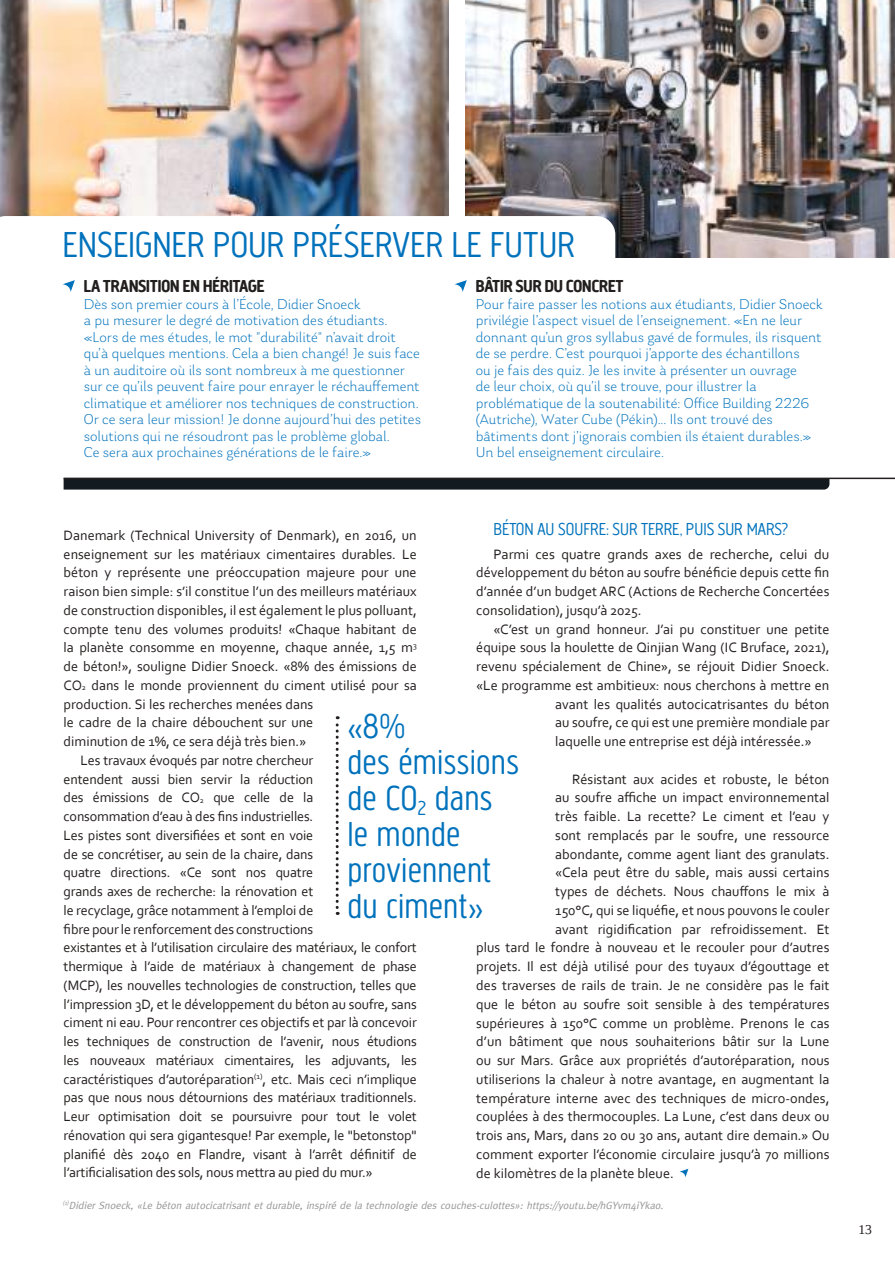
<style>
.page{position:relative;width:895px;height:1267px;background:#fff}
.page>*{position:absolute;margin:0;border:0;box-sizing:border-box;transform-origin:0 0}
.t1{font:300 37.5px "Creighton Pro";letter-spacing:.005em;color:#0072bc}
.t2{font:300 36px/36px "Creighton Pro";letter-spacing:.005em;color:#0072bc}
.t3{font:700 18px "Creighton Pro";color:#241f1f}
.t4{font:300 18px "Creighton Pro";color:#0072bc}
.t5{font:300 15px/16.5px "Laca";letter-spacing:-.005em;color:#0072bc}
.t6{font:14.25px/18.8px "Corbel";color:#241f1f;text-align:justify}
.t7{font:13.5px "Liberation Serif";color:#241f1f}
.t8{font:italic 10.5px "Meta";color:#969698}
.s1{font-size:8.25px}
</style>
<div class="page">
<svg style="left:679px;top:1169px;width:9px;height:8px"></svg>
<svg style="left:64px;top:479px;width:765px;height:11px;background:#1c2328"></svg>
<hr style="left:64px;top:478px;width:830px;height:1px;background:#241f1f">
<img style="left:0;top:0;width:449px;height:216px">
<img style="left:465px;top:0;width:429px;height:258px">
<svg style="left:0;top:216px;width:615px;height:76px"></svg>
<svg style="left:335px;top:716px;width:3px;height:199px"></svg>
<h1 class="t1" style="left:62px;top:223px;width:513px">ENSEIGNER POUR PRÉSERVER LE FUTUR</h1>
<p class="t3" style="left:84px;top:276px;width:182px">LA TRANSITION EN HÉRITAGE</p>
<p class="t5" style="left:84px;top:296px;width:338px">Dès son premier cours à l’École, Didier Snoeck<br>a pu mesurer le degré de motivation des étudiants. «Lors de mes études, le mot "durabilité" n’avait droit qu’à quelques mentions. Cela a bien changé! Je suis face à un auditoire où ils sont nombreux à me questionner sur ce qu’ils peuvent faire pour enrayer le réchauffement climatique et améliorer nos techniques de construction.<br>Or ce sera leur mission! Je donne aujourd’hui des petites solutions qui ne résoudront pas le problème global.<br>Ce sera aux prochaines générations de le faire.»</p>
<p class="t3" style="left:475px;top:276px;width:149px">BÂTIR SUR DU CONCRET</p>
<p class="t5" style="left:475px;top:296px;width:348px">Pour faire passer les notions aux étudiants, Didier Snoeck privilégie l’aspect visuel de l’enseignement. «En ne leur donnant qu’un gros syllabus gavé de formules, ils risquent de se perdre. C’est pourquoi j’apporte des échantillons<br>ou je fais des quiz. Je les invite à présenter un ouvrage<br>de leur choix, où qu’il se trouve, pour illustrer la problématique de la soutenabilité: Office Building 2226 (Autriche), Water Cube (Pékin)... Ils ont trouvé des bâtiments dont j’ignorais combien ils étaient durables.» Un bel enseignement circulaire.</p>
<p class="t4" style="left:493px;top:519px;width:296px">BÉTON AU SOUFRE: SUR TERRE, PUIS SUR MARS?</p>
<p class="t6" style="left:476px;top:544px;width:354px;text-indent:17px">Parmi ces quatre grands axes de recherche, celui du développement du béton au soufre bénéficie depuis cette fin d’année d’un budget ARC (Actions de Recherche Concertées consolidation), jusqu’à 2025.</p>
<p class="t6" style="left:493px;top:619px;width:337px">«C’est un grand honneur. J’ai pu constituer une petite</p>
<p class="t6" style="left:476px;top:638px;width:354px">équipe sous la houlette de Qinjian Wang (IC Bruface, 2021),</p>
<p class="t6" style="left:476px;top:657px;width:354px">revenu spécialement de Chine», se réjouit Didier Snoeck.</p>
<p class="t6" style="left:476px;top:675px;width:354px">«Le programme est ambitieux: nous cherchons à mettre en</p>
<p class="t6" style="left:555px;top:694px;width:276px">avant les qualités autocicatrisantes du béton</p>
<p class="t6" style="left:555px;top:713px;width:276px">au soufre, ce qui est une première mondiale par</p>
<p class="t6" style="left:555px;top:732px;width:258px">laquelle une entreprise est déjà intéressée.»</p>
<p class="t6" style="left:572px;top:769px;width:258px">Résistant aux acides et robuste, le béton</p>
<p class="t6" style="left:555px;top:788px;width:276px">au soufre affiche un impact environnemental</p>
<p class="t6" style="left:555px;top:807px;width:275px">très faible. La recette? Le ciment et l’eau y</p>
<p class="t6" style="left:555px;top:825px;width:276px">sont remplacés par le soufre, une ressource</p>
<p class="t6" style="left:555px;top:844px;width:276px">abondante, comme agent liant des granulats.</p>
<p class="t6" style="left:555px;top:863px;width:276px">«Cela peut être du sable, mais aussi certains</p>
<p class="t6" style="left:555px;top:882px;width:276px">types de déchets. Nous chauffons le mix à</p>
<p class="t6" style="left:555px;top:900px;width:276px">150°C, qui se liquéfie, et nous pouvons le couler</p>
<p class="t6" style="left:555px;top:919px;width:276px">avant rigidification par refroidissement. Et</p>
<p class="t6" style="left:476px;top:938px;width:354px">plus tard le fondre à nouveau et le recouler pour d’autres</p>
<p class="t6" style="left:476px;top:957px;width:354px">projets. Il est déjà utilisé pour des tuyaux d’égouttage et</p>
<p class="t6" style="left:476px;top:975px;width:354px">des traverses de rails de train. Je ne considère pas le fait</p>
<p class="t6" style="left:476px;top:994px;width:354px">que le béton au soufre soit sensible à des températures</p>
<p class="t6" style="left:476px;top:1013px;width:354px">supérieures à 150°C comme un problème. Prenons le cas</p>
<p class="t6" style="left:476px;top:1032px;width:354px">d’un bâtiment que nous souhaiterions bâtir sur la Lune</p>
<p class="t6" style="left:476px;top:1050px;width:354px">ou sur Mars. Grâce aux propriétés d’autoréparation, nous</p>
<p class="t6" style="left:476px;top:1069px;width:354px">utiliserions la chaleur à notre avantage, en augmentant la</p>
<p class="t6" style="left:476px;top:1088px;width:354px">température interne avec des techniques de micro-ondes,</p>
<p class="t6" style="left:476px;top:1107px;width:354px">couplées à des thermocouples. La Lune, c’est dans deux ou</p>
<p class="t6" style="left:476px;top:1125px;width:354px">trois ans, Mars, dans 20 ou 30 ans, autant dire demain.» Ou</p>
<p class="t6" style="left:476px;top:1144px;width:354px">comment exporter l’économie circulaire jusqu’à 70 millions</p>
<p class="t6" style="left:476px;top:1163px;width:199px">de kilomètres de la planète bleue.</p>
<p class="t6" style="left:64px;top:525px;width:354px">Danemark (Technical University of Denmark), en 2016, un</p>
<p class="t6" style="left:64px;top:544px;width:354px">enseignement sur les matériaux cimentaires durables. Le</p>
<p class="t6" style="left:64px;top:563px;width:354px">béton y représente une préoccupation majeure pour une</p>
<p class="t6" style="left:64px;top:582px;width:354px">raison bien simple: s’il constitue l’un des meilleurs matériaux</p>
<p class="t6" style="left:64px;top:600px;width:354px">de construction disponibles, il est également le plus polluant,</p>
<p class="t6" style="left:64px;top:619px;width:354px">compte tenu des volumes produits! «Chaque habitant de</p>
<p class="t6" style="left:64px;top:638px;width:354px">la planète consomme en moyenne, chaque année, 1,5 m<sup>3</sup></p>
<p class="t6" style="left:64px;top:657px;width:354px">de béton!», souligne Didier Snoeck. «8% des émissions de</p>
<p class="t6" style="left:64px;top:675px;width:354px">CO<span class="s1">2</span> dans le monde proviennent du ciment utilisé pour sa</p>
<p class="t6" style="left:64px;top:694px;width:251px">production. Si les recherches menées dans</p>
<p class="t6" style="left:64px;top:713px;width:251px">le cadre de la chaire débouchent sur une</p>
<p class="t6" style="left:64px;top:732px;width:244px">diminution de 1%, ce sera déjà très bien.»</p>
<p class="t6" style="left:81px;top:750px;width:234px">Les travaux évoqués par notre chercheur</p>
<p class="t6" style="left:64px;top:769px;width:251px">entendent aussi bien servir la réduction</p>
<p class="t6" style="left:64px;top:788px;width:251px">des émissions de CO<span class="s1">2</span> que celle de la</p>
<p class="t6" style="left:64px;top:807px;width:251px">consommation d’eau à des fins industrielles.</p>
<p class="t6" style="left:64px;top:825px;width:251px">Les pistes sont diversifiées et sont en voie</p>
<p class="t6" style="left:64px;top:844px;width:251px">de se concrétiser, au sein de la chaire, dans</p>
<p class="t6" style="left:64px;top:863px;width:251px">quatre directions. «Ce sont nos quatre</p>
<p class="t6" style="left:64px;top:882px;width:251px">grands axes de recherche: la rénovation et</p>
<p class="t6" style="left:64px;top:900px;width:251px">le recyclage, grâce notamment à l’emploi de</p>
<p class="t6" style="left:64px;top:919px;width:251px">fibre pour le renforcement des constructions</p>
<p class="t6" style="left:64px;top:938px;width:354px">existantes et à l’utilisation circulaire des matériaux, le confort</p>
<p class="t6" style="left:64px;top:957px;width:354px">thermique à l’aide de matériaux à changement de phase</p>
<p class="t6" style="left:64px;top:975px;width:354px">(MCP), les nouvelles technologies de construction, telles que</p>
<p class="t6" style="left:64px;top:994px;width:354px">l’impression 3D, et le développement du béton au soufre, sans</p>
<p class="t6" style="left:64px;top:1013px;width:354px">ciment ni eau. Pour rencontrer ces objectifs et par là concevoir</p>
<p class="t6" style="left:64px;top:1032px;width:354px">les techniques de construction de l’avenir, nous étudions</p>
<p class="t6" style="left:64px;top:1050px;width:354px">les nouveaux matériaux cimentaires, les adjuvants, les</p>
<p class="t6" style="left:64px;top:1069px;width:354px">caractéristiques d’autoréparation<sup>(1)</sup>, etc. Mais ceci n’implique</p>
<p class="t6" style="left:64px;top:1088px;width:354px">pas que nous nous détournions des matériaux traditionnels.</p>
<p class="t6" style="left:64px;top:1107px;width:354px">Leur optimisation doit se poursuivre pour tout le volet</p>
<p class="t6" style="left:64px;top:1125px;width:354px">rénovation qui sera gigantesque! Par exemple, le "betonstop"</p>
<p class="t6" style="left:64px;top:1144px;width:354px">planifié dès 2040 en Flandre, visant à l’arrêt définitif de</p>
<p class="t6" style="left:64px;top:1163px;width:310px">l’artificialisation des sols, nous mettra au pied du mur.»</p>
<h2 class="t2" style="left:347px;top:708px;width:173px">«8%<br>des émissions de CO<sub>2</sub> dans le monde proviennent du ciment»</h2>
<p class="t8" style="left:62px;top:1199px;width:604px"><sup>(1)</sup> Didier Snoeck, «Le béton autocicatrisant et durable, inspiré de la technologie des couches-culottes»: https://youtu.be/hGYvm4iYkao.</p>
<p class="t7" style="left:858px;top:1220px;width:15px">13</p>
</div>
